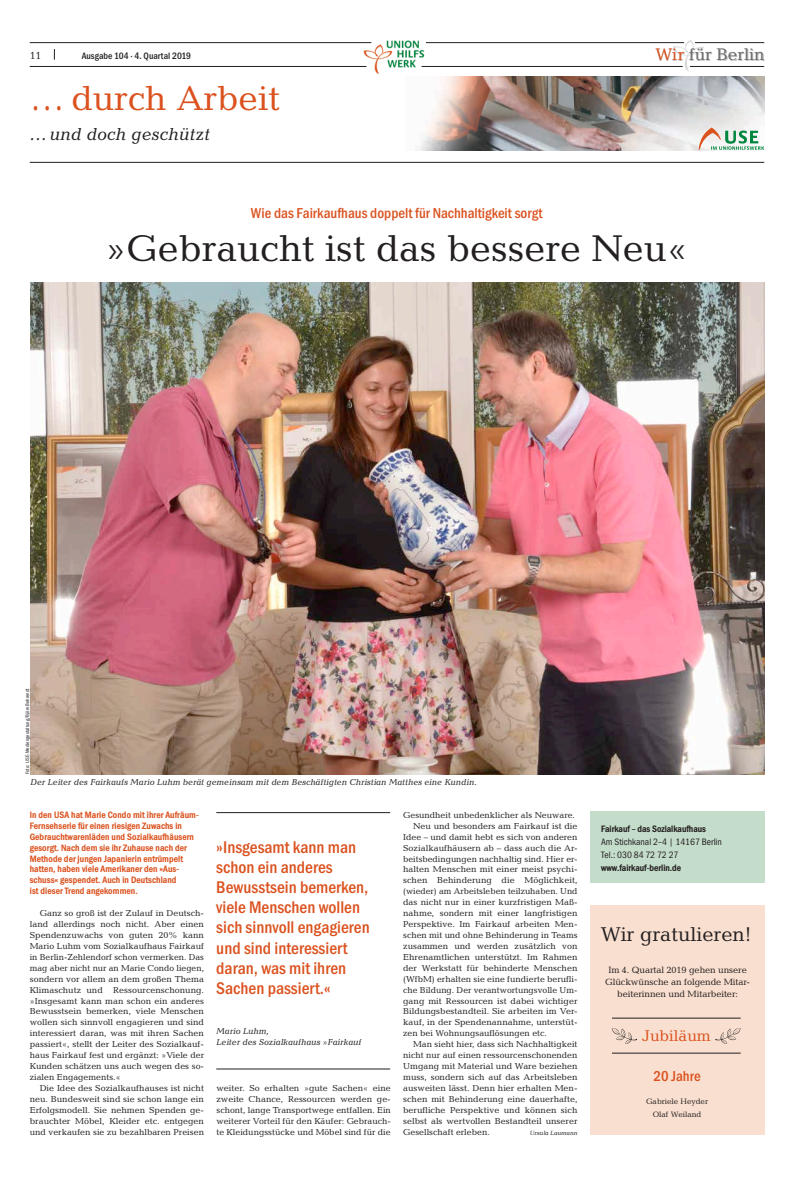
<style>
.page{position:relative;width:794px;height:1179px;background:#fff}
.page>*{position:absolute;margin:0;border:0;box-sizing:border-box;transform-origin:0 0}
.t1{font:37.62px "Candida Std";color:#231f20}
.t2{font:35px "Candida Std";color:#db521f}
.t3{font:20.12px "Candida Std";color:#231f20}
.t4{font:700 17.5px/20.1px "Franklin Gothic Cond";color:#db521f}
.t5{font:italic 17.5px "Candida Std";color:#231f20}
.t6{font:16.97px "Candida Std";color:#67686b}
.t7{font:15.75px "Candida Std";color:#db521f}
.t8{font:700 14.88px "Franklin Gothic Cond";color:#db521f}
.t9{font:10.5px "Candida Std";color:#231f20}
.t10{font:800 9.62px/10.9px "Franklin Gothic Cond";letter-spacing:.01em;color:#db521f}
.t11{font:800 9.62px "Franklin Gothic Cond";color:#231f20}
.t12{font:9.62px/13.1px "Franklin Gothic Cond";color:#231f20}
.t13{font:700 9.62px "Franklin Gothic Cond";color:#231f20}
.t14{font:9.19px/12.2px "Candida Std";letter-spacing:-.01em;color:#231f20;text-align:center}
.t15{font:8.75px/10.9px "Candida Std";color:#231f20;text-align:justify}
.t16{font:italic 8.75px/11.4px "Candida Std";color:#231f20}
.t17{font:7.88px/13.6px "Candida Std";color:#231f20;text-align:center}
.t18{font:italic 6.12px "Candida Std";color:#231f20}
.t19{font:5.25px "Franklin Gothic Cond";color:#231f20}
.s1{color:#db521f}
</style>
<div class="page">
<img style="left:672px;top:40px;width:31px;height:31px">
<div style="left:655px;top:48px;width:109px;height:13px;background:#231f20;opacity:.3"></div>
<hr style="left:394px;top:42px;width:290px;height:1px;background:#231f20">
<hr style="left:695px;top:42px;width:69px;height:1px;background:#231f20">
<img style="left:362px;top:40px;width:64px;height:34px">
<hr style="left:30px;top:42px;width:341px;height:1px;background:#231f20">
<hr style="left:30px;top:66px;width:336px;height:1px;background:#231f20">
<hr style="left:421px;top:66px;width:261px;height:1px;background:#231f20">
<hr style="left:690px;top:66px;width:74px;height:1px;background:#231f20">
<img style="left:417px;top:76px;width:347px;height:75px">
<hr style="left:30px;top:162px;width:734px;height:1px;background:#231f20">
<svg style="left:698px;top:127px;width:66px;height:23px"></svg>
<div style="left:590px;top:905px;width:174px;height:229px;background:#f9dfcf"></div>
<svg style="left:715px;top:1028px;width:25px;height:15px"></svg>
<hr style="left:612px;top:1017px;width:128px;height:1px;background:#231f20">
<hr style="left:612px;top:1052px;width:128px;height:1px;background:#231f20">
<svg style="left:612px;top:1028px;width:25px;height:15px"></svg>
<div style="left:590px;top:811px;width:174px;height:72px;background:#c4dcca"></div>
<img style="left:30px;top:283px;width:734px;height:491px">
<hr style="left:216px;top:812px;width:174px;height:1px;background:#231f20">
<hr style="left:216px;top:1068px;width:174px;height:1px;background:#231f20">
<p class="t9" style="left:30px;top:49px;width:13px">11</p>
<p class="t13" style="left:82px;top:50px;width:111px">Ausgabe 104 · 4. Quartal 2019</p>
<h3 class="t6" style="left:655px;top:45px;width:111px"><span class="s1">Wir</span> für Berlin</h3>
<h2 class="t2" style="left:30px;top:78px;width:252px">… durch Arbeit</h2>
<h3 class="t5" style="left:30px;top:124px;width:182px">…und doch geschützt</h3>
<h3 class="t8" style="left:251px;top:204px;width:293px">Wie das Fairkaufhaus doppelt für Nachhaltigkeit sorgt</h3>
<h1 class="t1" style="left:106px;top:227px;width:583px">»Gebraucht ist das bessere Neu«</h1>
<p class="t19" style="left:25px;top:774px;width:87px;rotate:-90deg">Foto: USE-Mediengestaltung/Björn Behrendt</p>
<p class="t16" style="left:30px;top:776px;width:448px">Der Leiter des Fairkaufs Mario Luhm berät gemeinsam mit dem Beschäftigten Christian Matthes eine Kundin.</p>
<p class="t10" style="left:30px;top:809px;width:170px">In den USA hat Marie Condo mit ihrer Aufräum-Fernsehserie für einen riesigen Zuwachs in Gebrauchtwarenläden und Sozialkaufhäusern gesorgt. Nach dem sie ihr Zuhause nach der Methode der jungen Japanierin entrümpelt hatten, haben viele Amerikaner den »Aus&shy;schuss« gespendet. Auch in Deutschland<br>ist dieser Trend angekommen.</p>
<p class="t15" style="left:30px;top:907px;width:176px;text-indent:10px">Ganz so groß ist der Zulauf in Deutsch&shy;land allerdings noch nicht. Aber einen Spendenzuwachs von guten 20% kann Mario Luhm vom Sozialkaufhaus Fairkauf in Berlin-Zehlendorf schon vermerken. Das mag aber nicht nur an Marie Condo liegen, sondern vor allem an dem großen Thema Klimaschutz und Ressourcenschonung. »Insgesamt kann man schon ein anderes Bewusstsein bemerken, viele Menschen wollen sich sinnvoll engagieren und sind interessiert daran, was mit ihren Sachen passiert«, stellt der Leiter des Sozialkauf&shy;haus Fairkauf fest und ergänzt: »Viele der Kunden schätzen uns auch wegen des so&shy;zialen Engagements.«</p>
<p class="t15" style="left:30px;top:1082px;width:176px;text-indent:10px">Die Idee des Sozialkaufhauses ist nicht neu. Bundesweit sind sie schon lange ein Erfolgsmodell. Sie nehmen Spenden ge&shy;brauchter Möbel, Kleider etc. entgegen und verkaufen sie zu bezahlbaren Preisen</p>
<p class="t15" style="left:216px;top:1082px;width:176px">weiter. So erhalten »gute Sachen« eine zweite Chance, Ressourcen werden ge&shy;schont, lange Transportwege entfallen. Ein weiterer Vorteil für den Käufer: Gebrauch&shy;te Kleidungsstücke und Möbel sind für die</p>
<h3 class="t4" style="left:216px;top:836px;width:155px">»Insgesamt kann man schon ein anderes<br>Bewusstsein bemerken, viele Menschen wollen sich sinnvoll engagieren und sind interessiert daran, was mit ihren<br>Sachen passiert.«</h3>
<p class="t16" style="left:216px;top:1025px;width:147px">Mario Luhm,<br>Leiter des Sozialkaufhaus »Fairkauf</p>
<p class="t15" style="left:403px;top:809px;width:173px">Gesundheit unbedenklicher als Neuware.</p>
<p class="t15" style="left:413px;top:820px;width:166px">Neu und besonders am Fairkauf ist die</p>
<p class="t15" style="left:403px;top:831px;width:176px">Idee – und damit hebt es sich von anderen</p>
<p class="t15" style="left:403px;top:842px;width:176px">Sozialkaufhäusern ab – dass auch die Ar-</p>
<p class="t15" style="left:403px;top:853px;width:176px">beitsbedingungen nachhaltig sind. Hier er-</p>
<p class="t15" style="left:403px;top:863px;width:176px">halten Menschen mit einer meist psychi-</p>
<p class="t15" style="left:403px;top:874px;width:176px">schen Behinderung die Möglichkeit,</p>
<p class="t15" style="left:403px;top:885px;width:176px">(wieder) am Arbeitsleben teilzuhaben. Und</p>
<p class="t15" style="left:403px;top:896px;width:176px">das nicht nur in einer kurzfristigen Maß-</p>
<p class="t15" style="left:403px;top:907px;width:176px">nahme, sondern mit einer langfristigen</p>
<p class="t15" style="left:403px;top:918px;width:176px">Perspektive. Im Fairkauf arbeiten Men-</p>
<p class="t15" style="left:403px;top:929px;width:176px">schen mit und ohne Behinderung in Teams</p>
<p class="t15" style="left:403px;top:940px;width:176px">zusammen und werden zusätzlich von</p>
<p class="t15" style="left:403px;top:951px;width:176px">Ehrenamtlichen unterstützt. Im Rahmen</p>
<p class="t15" style="left:403px;top:962px;width:176px">der Werkstatt für behinderte Menschen</p>
<p class="t15" style="left:403px;top:973px;width:176px">(WfbM) erhalten sie eine fundierte berufli-</p>
<p class="t15" style="left:403px;top:983px;width:176px">che Bildung. Der verantwortungsvolle Um-</p>
<p class="t15" style="left:403px;top:994px;width:176px">gang mit Ressourcen ist dabei wichtiger</p>
<p class="t15" style="left:403px;top:1005px;width:176px">Bildungsbestandteil. Sie arbeiten im Ver-</p>
<p class="t15" style="left:403px;top:1016px;width:176px">kauf, in der Spendenannahme, unterstüt-</p>
<p class="t15" style="left:403px;top:1027px;width:145px">zen bei Wohnungsauflösungen etc.</p>
<p class="t15" style="left:413px;top:1038px;width:166px">Man sieht hier, dass sich Nachhaltigkeit</p>
<p class="t15" style="left:403px;top:1049px;width:176px">nicht nur auf einen ressourcenschonenden</p>
<p class="t15" style="left:403px;top:1060px;width:176px">Umgang mit Material und Ware beziehen</p>
<p class="t15" style="left:403px;top:1071px;width:176px">muss, sondern sich auf das Arbeitsleben</p>
<p class="t15" style="left:403px;top:1082px;width:176px">ausweiten lässt. Denn hier erhalten Men-</p>
<p class="t15" style="left:403px;top:1093px;width:176px">schen mit Behinderung eine dauerhafte,</p>
<p class="t15" style="left:403px;top:1104px;width:176px">berufliche Perspektive und können sich</p>
<p class="t15" style="left:403px;top:1114px;width:176px">selbst als wertvollen Bestandteil unserer</p>
<p class="t15" style="left:403px;top:1125px;width:88px">Gesellschaft erleben.</p>
<p class="t18" style="left:530px;top:1128px;width:49px">Ursula Laumann</p>
<p class="t11" style="left:601px;top:822px;width:106px">Fairkauf – das Sozialkaufhaus</p>
<p class="t12" style="left:601px;top:835px;width:122px">Am Stichkanal 2–4 | 14167 Berlin<br>Tel.: 030 84 72 72 27</p>
<p class="t11" style="left:601px;top:862px;width:81px">www.fairkauf-berlin.de</p>
<h3 class="t3" style="left:601px;top:922px;width:152px">Wir gratulieren!</h3>
<p class="t14" style="left:605px;top:963px;width:146px">Im 4. Quartal 2019 gehen unsere<br>Glückwünsche an folgende Mitar&shy;beiterinnen und Mitarbeiter:</p>
<h3 class="t7" style="left:642px;top:1026px;width:70px">Jubiläum</h3>
<h3 class="t8" style="left:653px;top:1067px;width:49px">20 Jahre</h3>
<p class="t17" style="left:646px;top:1094px;width:63px">Gabriele Heyder<br>Olaf Weiland</p>
</div>
